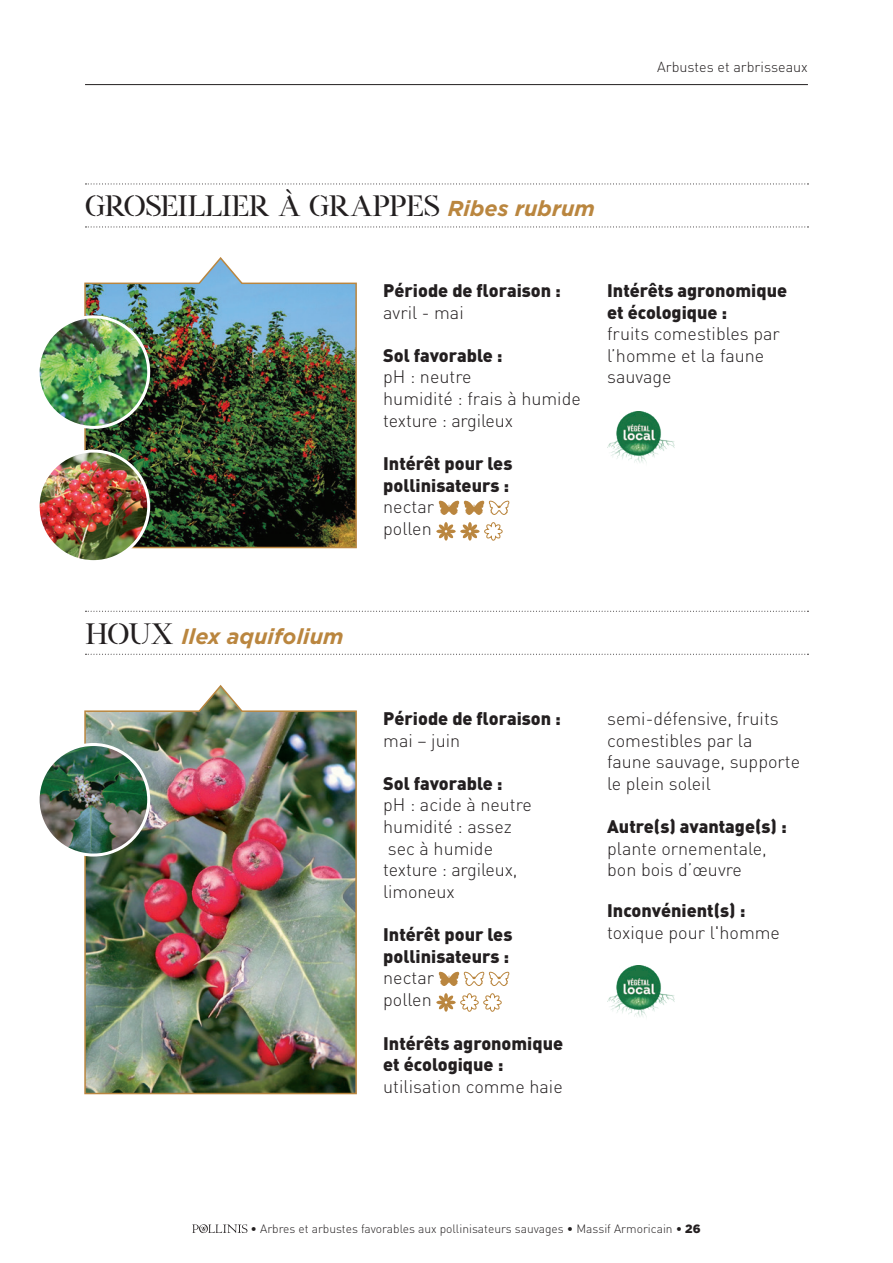
<style>
.page{position:relative;width:893px;height:1263px;background:#fff}
.page>*{position:absolute;margin:0;border:0;box-sizing:border-box;transform-origin:0 0}
.nom_latin{font:30.6px "Botera TFE Regular Stencil";letter-spacing:-.035em;color:#231f20}
.nom_latin-2{font:italic 700 21.6px "Gotham";color:#ba863f}
.t1{font:300 18px/21.6px "DINOT";color:#231f20}
.t2{font:900 18px/21.6px "DINOT";color:#231f20}
.t3{font:300 14.4px "DINOT";color:#231f20}
.t4{font:300 12px "DINOT";color:#231f20}
.s1{font-family:"Gotham";font-weight:700;font-style:italic;font-size:21.6px;color:#ba863f}
.s2{font-weight:300}
.s3{font-weight:900}
.s4{font-family:"Botera TFE Regular Stencil";font-weight:400;font-style:normal;font-size:30.6px;color:#231f20}
.s5{font-family:"Gotham";font-weight:900}
</style>
<div class="page">
<svg style="left:192px;top:1224px;width:55px;height:9px"></svg>
<hr style="left:85px;top:84px;width:723px;height:1px;background:#231f20">
<svg style="left:85px;top:183px;width:723px;height:1px"></svg>
<svg style="left:85px;top:226px;width:723px;height:1px"></svg>
<svg style="left:85px;top:611px;width:723px;height:1px"></svg>
<svg style="left:85px;top:654px;width:723px;height:1px"></svg>
<svg style="left:438px;top:500px;width:72px;height:15px"></svg>
<svg style="left:436px;top:522px;width:67px;height:19px"></svg>
<svg style="left:438px;top:971px;width:72px;height:15px"></svg>
<svg style="left:436px;top:993px;width:66px;height:19px"></svg>
<img style="left:607px;top:966px;width:67px;height:51px">
<img style="left:607px;top:411px;width:67px;height:52px">
<img style="left:84px;top:257px;width:273px;height:292px">
<img style="left:84px;top:685px;width:273px;height:410px">
<img style="left:38px;top:317px;width:111px;height:110px;border-radius:55px">
<div style="left:37px;top:315px;width:113px;height:114px;border:3px solid #fff;border-radius:50%"></div>
<img style="left:38px;top:451px;width:111px;height:111px;border-radius:55px">
<div style="left:37px;top:449px;width:113px;height:114px;border:3px solid #fff;border-radius:50%"></div>
<img style="left:38px;top:744px;width:111px;height:111px;border-radius:55px">
<div style="left:37px;top:743px;width:113px;height:113px;border:3px solid #fff;border-radius:50%"></div>
<p class="t3" style="left:657px;top:57px;width:152px">Arbustes et arbrisseaux</p>
<p class="nom_latin" style="left:85px;top:187px;width:511px">GROSEILLIER À GRAPPES <span class="s1">Ribes rubrum</span></p>
<p class="t2" style="left:383px;top:279px;width:179px">Période de floraison : <span class="s2">avril - mai</span></p>
<p class="t2" style="left:383px;top:344px;width:121px">Sol favorable :</p>
<p class="t1" style="left:383px;top:365px;width:90px">pH : neutre</p>
<p class="t1" style="left:383px;top:387px;width:199px">humidité : frais à humide</p>
<p class="t1" style="left:383px;top:409px;width:131px">texture : argileux</p>
<p class="t2" style="left:383px;top:452px;width:131px">Intérêt pour les pollinisateurs :</p>
<p class="t1" style="left:383px;top:495px;width:52px">nectar</p>
<p class="t1" style="left:383px;top:517px;width:50px">pollen</p>
<p class="t1" style="left:607px;top:279px;width:181px"><span class="s3">Intérêts agronomique et écologique :<br></span>fruits comestibles par l’homme et la faune sauvage</p>
<p class="nom_latin-2" style="left:85px;top:623px;width:260px"><span class="s4">HOUX</span> Ilex aquifolium</p>
<p class="t2" style="left:383px;top:707px;width:179px">Période de floraison : <span class="s2">mai – juin</span></p>
<p class="t2" style="left:383px;top:772px;width:121px">Sol favorable :</p>
<p class="t1" style="left:383px;top:793px;width:150px">pH : acide à neutre</p>
<p class="t1" style="left:383px;top:815px;width:130px">humidité : assez sec à humide</p>
<p class="t1" style="left:383px;top:858px;width:136px">texture : argileux, limoneux</p>
<p class="t2" style="left:383px;top:923px;width:131px">Intérêt pour les pollinisateurs :</p>
<p class="t1" style="left:383px;top:966px;width:52px">nectar</p>
<p class="t1" style="left:383px;top:988px;width:50px">pollen</p>
<p class="t2" style="left:383px;top:1031px;width:181px">Intérêts agronomique et écologique : <span class="s2">utilisation comme haie</span></p>
<p class="t1" style="left:607px;top:707px;width:173px">semi-défensive, fruits comestibles par la</p>
<p class="t1" style="left:607px;top:750px;width:194px">faune sauvage, supporte le plein soleil</p>
<p class="t1" style="left:607px;top:815px;width:181px"><span class="s3">Autre(s) avantage(s) : </span>plante ornementale, bon bois d’œuvre</p>
<p class="t1" style="left:607px;top:899px;width:174px"><span class="s3">Inconvénient(s) : </span>toxique pour l'homme</p>
<p class="t4" style="left:250px;top:1220px;width:452px">• Arbres et arbustes favorables aux pollinisateurs sauvages • Massif Armoricain • <span class="s5">26</span></p>
</div>
